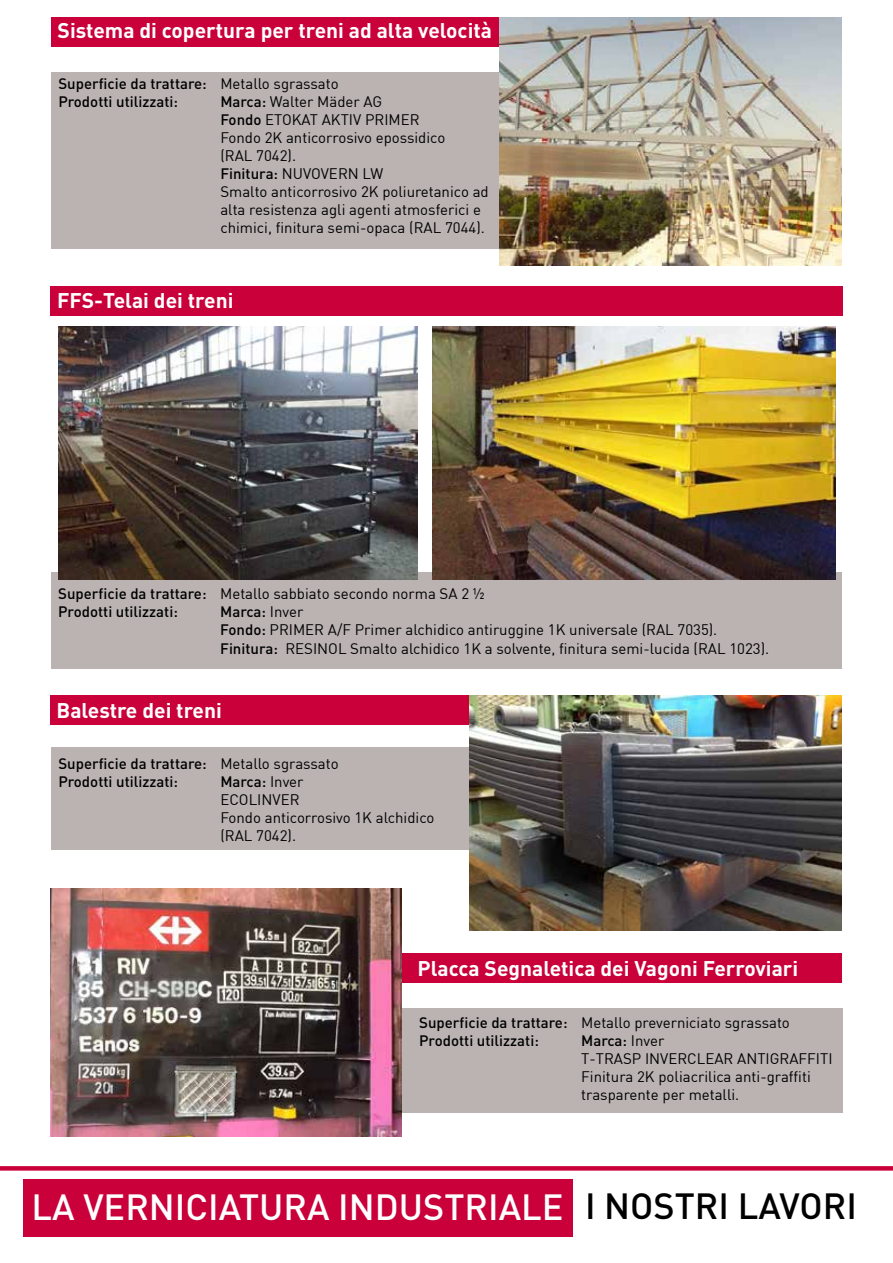
<style>
.page{position:relative;width:893px;height:1263px;background:#fff}
.page>*{position:absolute;margin:0;border:0;box-sizing:border-box;transform-origin:0 0}
.t1{font:500 36px "DIN";color:#fff}
.t2{font:700 21px "DIN";color:#fff}
.t3{font:15px/18px "DIN";color:#000}
.t4{font:500 15px/18px "DIN";color:#000}
.s1{font-weight:400}
.s2{font-weight:500}
.s3{color:#000}
</style>
<div class="page">
<svg style="left:0;top:1166px;width:893px;height:4px;background:#ca083f"></svg>
<div style="left:50px;top:286px;width:793px;height:29px;background:#c90039"></div>
<div style="left:51px;top:73px;width:786px;height:176px;background:#bab3b2"></div>
<div style="left:51px;top:572px;width:791px;height:97px;background:#bab3b2"></div>
<div style="left:50px;top:696px;width:791px;height:29px;background:#c90039"></div>
<div style="left:51px;top:747px;width:448px;height:103px;background:#bab3b2"></div>
<div style="left:390px;top:954px;width:452px;height:29px;background:#c90039"></div>
<div style="left:366px;top:1008px;width:477px;height:105px;background:#bab3b2"></div>
<div style="left:51px;top:18px;width:789px;height:29px;background:#c90039"></div>
<div style="left:23px;top:1179px;width:550px;height:57px;background:#c90039"></div>
<img style="left:59px;top:327px;width:359px;height:252px">
<img style="left:432px;top:327px;width:403px;height:253px">
<img style="left:469px;top:695px;width:373px;height:235px">
<img style="left:500px;top:17px;width:342px;height:249px">
<img style="left:50px;top:888px;width:352px;height:248px">
<h2 class="t2" style="left:58px;top:17px;width:436px">Sistema di copertura per treni ad alta velocità</h2>
<p class="t4" style="left:58px;top:74px;width:282px">Superficie da trattare: <span class="s1">Metallo sgrassato<br></span>Prodotti utilizzati:</p>
<p class="t3" style="left:220px;top:92px;width:270px"><span class="s2">Marca:</span> Walter Mäder AG<br><span class="s2">Fondo</span> ETOKAT AKTIV PRIMER<br>Fondo 2K anticorrosivo epossidico<br>(RAL 7042).<br><span class="s2">Finitura:</span> NUVOVERN LW<br>Smalto anticorrosivo 2K poliuretanico ad alta resistenza agli agenti atmosferici e chimici, finitura semi-opaca (RAL 7044).</p>
<h2 class="t2" style="left:57px;top:286px;width:178px">FFS-Telai dei treni</h2>
<p class="t4" style="left:58px;top:584px;width:428px">Superficie da trattare: <span class="s1">Metallo sabbiato secondo norma SA 2 ½<br></span>Prodotti utilizzati:</p>
<p class="t3" style="left:220px;top:603px;width:551px"><span class="s2">Marca:</span> Inver<br><span class="s2">Fondo:</span> PRIMER A/F Primer alchidico antiruggine 1K universale (RAL 7035).<br><span class="s2">Finitura:</span> RESINOL Smalto alchidico 1K a solvente, finitura semi-lucida (RAL 1023).</p>
<h2 class="t2" style="left:57px;top:697px;width:167px">Balestre dei treni</h2>
<p class="t4" style="left:58px;top:754px;width:282px">Superficie da trattare: <span class="s1">Metallo sgrassato<br></span>Prodotti utilizzati:</p>
<p class="t3" style="left:220px;top:772px;width:215px"><span class="s2">Marca:</span> Inver<br>ECOLINVER<br>Fondo anticorrosivo 1K alchidico (RAL 7042).</p>
<h2 class="t2" style="left:418px;top:955px;width:382px">Placca Segnaletica dei Vagoni Ferroviari</h2>
<p class="t4" style="left:419px;top:1013px;width:372px">Superficie da trattare: <span class="s1">Metallo preverniciato sgrassato<br></span>Prodotti utilizzati:</p>
<p class="t3" style="left:581px;top:1032px;width:253px"><span class="s2">Marca:</span> Inver<br>T-TRASP INVERCLEAR ANTIGRAFFITI<br>Finitura 2K poliacrilica anti-graffiti trasparente per metalli.</p>
<h1 class="t1" style="left:32px;top:1184px;width:827px">LA VERNICIATURA INDUSTRIALE <span class="s3">I NOSTRI LAVORI</span></h1>
</div>
